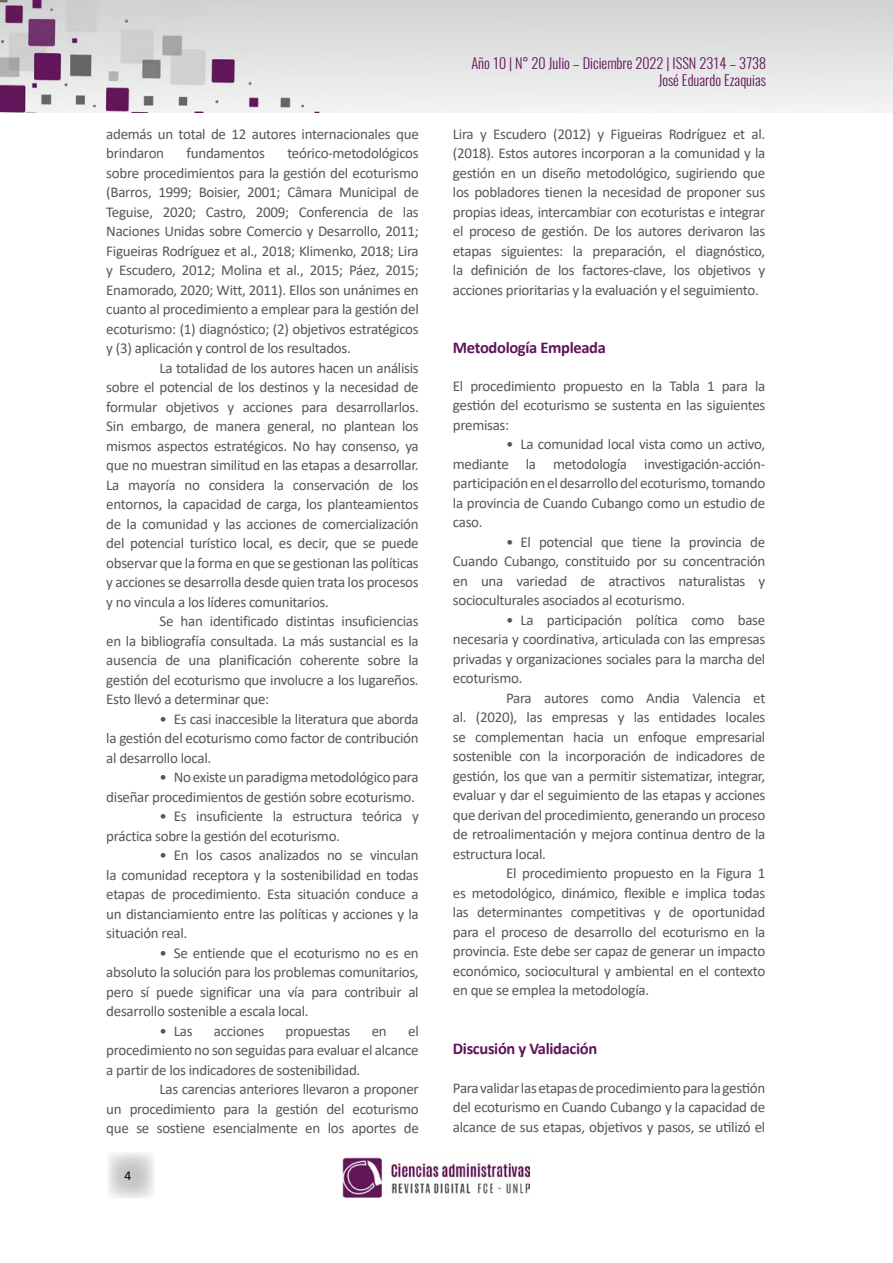
<style>
.page{position:relative;width:893px;height:1263px;background:#fff}
.page>*{position:absolute;margin:0;border:0;box-sizing:border-box;transform-origin:0 0}
.t1{font:700 16.5px "Calibri";letter-spacing:-.02em;color:#61135a}
.t2{font:15px/19.5px "Calibri";letter-spacing:-.02em;color:#575756;text-align:justify}
.t3{font:300 14.4px/17.2px "Oswald";color:#61135a;text-align:right}
.t4{font:13.5px "Calibri";color:#000}
</style>
<div class="page">
<svg style="left:108px;top:1153px;width:46px;height:45px"></svg>
<img style="left:0;top:0;width:893px;height:112px">
<img style="left:342px;top:1157px;width:187px;height:41px">
<p class="t2" style="left:106px;top:124px;width:314px">además un total de 12 autores internacionales que brindaron</p>
<p class="t2" style="left:106px;top:143px;width:314px;text-indent:181px">teórico-metodológicos sobre procedimientos para la gestión del ecoturismo (Barros, 1999; Boisier, 2001; Câmara Municipal de Teguise, 2020; Castro, 2009; Conferencia de las Naciones Unidas sobre Comercio y Desarrollo, 2011; Figueiras Rodríguez et al., 2018; Klimenko, 2018; Lira y Escudero, 2012; Molina et al., 2015; Páez, 2015; Enamorado, 2020; Witt, 2011). Ellos son unánimes en cuanto al procedimiento a emplear para la gestión del ecoturismo: (1) diagnóstico; (2) objetivos estratégicos y (3) aplicación y control de los resultados.</p>
<p class="t2" style="left:106px;top:358px;width:314px;text-indent:53px">La totalidad de los autores hacen un análisis sobre el potencial de los destinos y la necesidad de formular objetivos y acciones para desarrollarlos.<br>Sin embargo, de manera general, no plantean los mismos aspectos estratégicos. No hay consenso, ya que no muestran similitud en las etapas a desarrollar.<br>La mayoría no considera la conservación de los entornos, la capacidad de carga, los planteamientos de la comunidad y las acciones de comercialización del potencial turístico local, es decir, que se puede observar que la forma en que se gestionan las políticas y acciones se desarrolla desde quien trata los procesos y no vincula a los líderes comunitarios.</p>
<p class="t2" style="left:106px;top:611px;width:314px;text-indent:53px">Se han identificado distintas insuficiencias en la bibliografía consultada. La más sustancial es la ausencia de una planificación coherente sobre la gestión del ecoturismo que involucre a los lugareños.<br>Esto llevó a determinar que:</p>
<p class="t2" style="left:106px;top:709px;width:314px;text-indent:53px">• Es casi inaccesible la literatura que aborda la gestión del ecoturismo como factor de contribución al desarrollo local.</p>
<p class="t2" style="left:106px;top:767px;width:314px;text-align:right">• No existe un paradigma metodológico para<br>diseñar procedimientos de gestión sobre ecoturismo.</p>
<p class="t2" style="left:106px;top:806px;width:314px;text-indent:53px">• Es insuficiente la estructura teórica y práctica sobre la gestión del ecoturismo.</p>
<p class="t2" style="left:106px;top:845px;width:314px;text-indent:53px">• En los casos analizados no se vinculan la comunidad receptora y la sostenibilidad en todas etapas de procedimiento. Esta situación conduce a un distanciamiento entre las políticas y acciones y la situación real.</p>
<p class="t2" style="left:106px;top:943px;width:314px;text-indent:53px">• Se entiende que el ecoturismo no es en absoluto la solución para los problemas comunitarios, pero sí puede significar una vía para contribuir al desarrollo sostenible a escala local.</p>
<p class="t2" style="left:159px;top:1021px;width:35px">• Las</p>
<p class="t2" style="left:214px;top:1021px;width:52px">acciones</p>
<p class="t2" style="left:286px;top:1021px;width:66px">propuestas</p>
<p class="t2" style="left:372px;top:1021px;width:17px">en</p>
<p class="t2" style="left:187px;top:143px;width:80px">fundamentos</p>
<p class="t2" style="left:106px;top:1021px;width:314px;text-indent:302px">el procedimiento no son seguidas para evaluar el alcance a partir de los indicadores de sostenibilidad.</p>
<p class="t2" style="left:106px;top:1079px;width:314px;text-indent:53px">Las carencias anteriores llevaron a proponer un procedimiento para la gestión del ecoturismo que se sostiene esencialmente en los aportes de</p>
<p class="t4" style="left:124px;top:1166px;width:8px">4</p>
<p class="t3" style="left:471px;top:52px;width:296px">Año 10 | N° 20 Julio – Diciembre 2022 | ISSN 2314 – 3738<br>José Eduardo Ezaquias</p>
<p class="t2" style="left:453px;top:124px;width:314px">Lira y Escudero (2012) y Figueiras Rodríguez et al. (2018). Estos autores incorporan a la comunidad y la gestión en un diseño metodológico, sugiriendo que los pobladores tienen la necesidad de proponer sus propias ideas, intercambiar con ecoturistas e integrar el proceso de gestión. De los autores derivaron las etapas siguientes: la preparación, el diagnóstico, la definición de los factores-clave, los objetivos y acciones prioritarias y la evaluación y el seguimiento.</p>
<p class="t1" style="left:453px;top:336px;width:155px">Metodología Empleada</p>
<p class="t2" style="left:453px;top:376px;width:314px">El procedimiento propuesto en la Tabla 1 para la gestión del ecoturismo se sustenta en las siguientes premisas:</p>
<p class="t2" style="left:453px;top:434px;width:314px;text-indent:53px">• La comunidad local vista como un activo, mediante la metodología investigación-acción&shy;participación en el desarrollo del ecoturismo, tomando la provincia de Cuando Cubango como un estudio de caso.</p>
<p class="t2" style="left:453px;top:532px;width:314px;text-indent:53px">• El potencial que tiene la provincia de Cuando Cubango, constituido por su concentración en una variedad de atractivos naturalistas y socioculturales asociados al ecoturismo.</p>
<p class="t2" style="left:453px;top:610px;width:314px;text-indent:53px">• La participación política como base necesaria y coordinativa, articulada con las empresas privadas y organizaciones sociales para la marcha del ecoturismo.</p>
<p class="t2" style="left:453px;top:688px;width:314px;text-indent:53px">Para autores como Andia Valencia et al. (2020), las empresas y las entidades locales se complementan hacia un enfoque empresarial sostenible con la incorporación de indicadores de gestión, los que van a permitir sistematizar, integrar, evaluar y dar el seguimiento de las etapas y acciones que derivan del procedimiento, generando un proceso de retroalimentación y mejora continua dentro de la estructura local.</p>
<p class="t2" style="left:453px;top:863px;width:314px;text-indent:53px">El procedimiento propuesto en la Figura 1 es metodológico, dinámico, flexible e implica todas las determinantes competitivas y de oportunidad para el proceso de desarrollo del ecoturismo en la provincia. Este debe ser capaz de generar un impacto económico, sociocultural y ambiental en el contexto en que se emplea la metodología.</p>
<p class="t1" style="left:453px;top:1037px;width:146px">Discusión y Validación</p>
<p class="t2" style="left:453px;top:1078px;width:314px">Para validar las etapas de procedimiento para la gestión del ecoturismo en Cuando Cubango y la capacidad de alcance de sus etapas, objetivos y pasos, se utilizó el</p>
</div>
